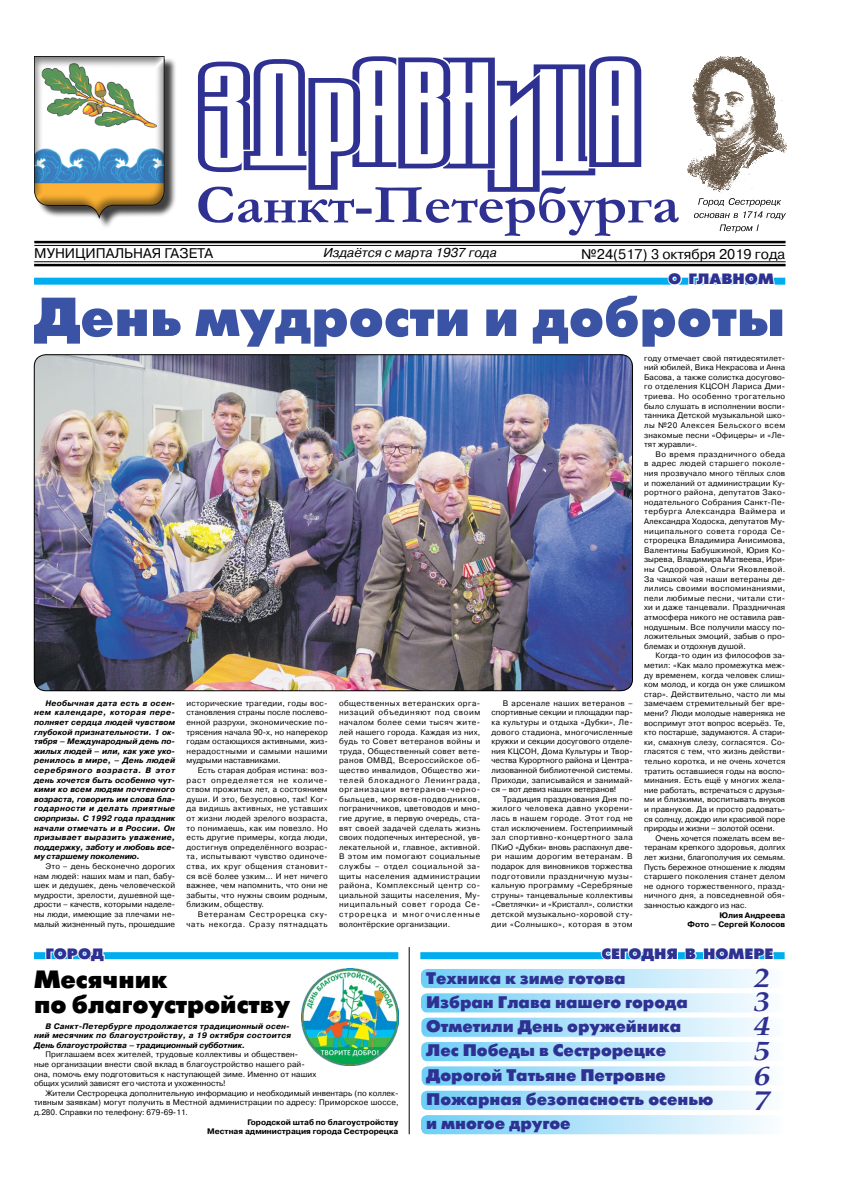
<style>
.page{position:relative;width:842px;height:1191px;background:#fff}
.page>*{position:absolute;margin:0;border:0;box-sizing:border-box;transform-origin:0 0}
.t1{font:54.7px "Futuris XC";color:#3a53a4}
.t2{font:italic 700 26.2px "Palladium";color:#2e3092;scale:1.18 1}
.t3{font:italic 700 25.5px "Palladium";color:#2e3092;scale:1.21 1}
.t4{font:25px/25px "Futuris XC";color:#000}
.t5{font:16.8px/24.2px "Futuris XC";color:#2e3092}
.t6{font:15px "Futuris XC";color:#2e3092}
.t7{font:14px "Pragmatica C";color:#000}
.t8{font:italic 12.9px "Pragmatica C";color:#000}
.t9{font:8px/9.6px "Pragmatica C";letter-spacing:.015em;color:#000;text-align:justify}
.t10{font:italic 700 8px/9.6px "Pragmatica C";letter-spacing:.025em;color:#000}
.t11{font:700 8px/9.6px "Pragmatica C";color:#000;text-align:right}
.t12{font:8px/9.6px "Pragmatica C";letter-spacing:.075em;color:#000;text-align:right}
</style>
<div class="page">
<hr style="left:34px;top:261px;width:751px;height:1px;background:#000">
<hr style="left:34px;top:264px;width:751px;height:2px;background:#000">
<hr style="left:34px;top:241px;width:751px;height:2px;background:#000">
<hr style="left:34px;top:245px;width:751px;height:1px;background:#000">
<div style="left:36px;top:57px;width:141px;height:173px;background:#000;opacity:.75"></div>
<div style="left:26px;top:50px;width:149px;height:175px;background:#000;opacity:.5"></div>
<div style="left:34px;top:278px;width:751px;height:7px;background:#00aeef"></div>
<svg style="left:667px;top:277px;width:109px;height:8px"></svg>
<svg style="left:195px;top:240px;width:487px;height:1px"></svg>
<svg style="left:198px;top:56px;width:481px;height:180px"></svg>
<img style="left:699px;top:73px;width:65px;height:3px">
<svg style="left:687px;top:76px;width:100px;height:157px"></svg>
<img style="left:700px;top:71px;width:62px;height:3px">
<img style="left:702px;top:69px;width:58px;height:3px">
<img style="left:703px;top:67px;width:55px;height:3px">
<img style="left:704px;top:65px;width:8px;height:3px">
<img style="left:706px;top:63px;width:6px;height:3px">
<svg style="left:712px;top:56px;width:44px;height:12px"></svg>
<div style="left:34px;top:952px;width:364px;height:7px;background:#00aeef"></div>
<svg style="left:44px;top:952px;width:62px;height:8px"></svg>
<img style="left:301px;top:969px;width:97px;height:96px">
<hr style="left:409px;top:947px;width:1px;height:187px;background:#000">
<svg style="left:421px;top:952px;width:364px;height:182px"></svg>
<img style="left:34px;top:355px;width:599px;height:336px">
<h3 class="t7" style="left:34px;top:245px;width:180px">МУНИЦИПАЛЬНАЯ ГАЗЕТА</h3>
<h3 class="t8" style="left:323px;top:246px;width:175px">Издаётся с марта 1937 года</h3>
<h3 class="t7" style="left:581px;top:246px;width:205px">№24(517) 3 октября 2019 года</h3>
<h3 class="t6" style="left:668px;top:271px;width:107px">О ГЛАВНОМ</h3>
<h1 class="t1" style="left:34px;top:287px;width:753px">День мудрости и доброты</h1>
<p class="t10" style="left:34px;top:698px;width:143px;text-align:justify;text-indent:11px">Необычная дата есть в осен&shy;нем календаре, которая пере&shy;полняет сердца людей чувством глубокой признательности. 1 ок&shy;тября – Международный день по&shy;жилых людей – или, как уже уко&shy;ренилось в мире, – День людей серебряного возраста. В этот день хочется быть особенно чут&shy;кими ко всем людям почтенного возраста, говорить им слова бла&shy;годарности и делать приятные сюрпризы. С 1992 года праздник начали отмечать и в России. Он призывает выразить уважение, поддержку, заботу и любовь все&shy;му старшему поколению.</p>
<p class="t9" style="left:34px;top:861px;width:143px;text-indent:11px">Это – день бесконечно дорогих нам людей: наших мам и пап, бабу&shy;шек и дедушек, день человеческой мудрости, зрелости, душевной ще&shy;дрости – качеств, которыми наделе&shy;ны люди, имеющие за плечами не&shy;малый жизненный путь, прошедшие</p>
<h3 class="t6" style="left:45px;top:945px;width:60px">ГОРОД</h3>
<p class="t9" style="left:187px;top:698px;width:143px">исторические трагедии, годы вос&shy;становления страны после послево&shy;енной разрухи, экономические по&shy;трясения начала 90-х, но наперекор годам остающихся активными, жиз&shy;нерадостными и самыми нашими мудрыми наставниками.</p>
<p class="t9" style="left:187px;top:765px;width:143px;text-indent:11px">Есть старая добрая истина: воз&shy;раст определяется не количе&shy;ством прожитых лет, а состоянием души. И это, безусловно, так! Ког&shy;да видишь активных, не уставших от жизни людей зрелого возраста, то понимаешь, как им повезло. Но есть другие примеры, когда люди, достигнув определённого возрас&shy;та, испытывают чувство одиноче&shy;ства, их круг общения становит&shy;ся всё более узким… И нет ничего важнее, чем напомнить, что они не забыты, что нужны своим родным, близким, обществу.</p>
<p class="t12" style="left:187px;top:909px;width:143px">Ветеранам Сестрорецка ску&shy;чать некогда. Сразу пятнадцать</p>
<p class="t9" style="left:339px;top:698px;width:143px">общественных ветеранских орга&shy;низаций объединяют под своим началом более семи тысяч жите&shy;лей нашего города. Каждая из них, будь то Совет ветеранов войны и труда, Общественный совет вете&shy;ранов ОМВД, Всероссийское об&shy;щество инвалидов, Общество жи&shy;телей блокадного Ленинграда, организации ветеранов-черно&shy;быльцев, моряков-подводников, пограничников, цветоводов и мно&shy;гие другие, в первую очередь, ста&shy;вят своей задачей сделать жизнь своих подопечных интересной, ув&shy;лекательной и, главное, активной.<br>В этом им помогают социальные службы – отдел социальной за&shy;щиты населения администрации района, Комплексный центр со&shy;циальной защиты населения, Му&shy;ниципальный совет города Се&shy;строрецка и многочисленные волонтёрские организации.</p>
<p class="t9" style="left:492px;top:698px;width:143px;text-indent:11px">В арсенале наших ветеранов – спортивные секции и площадки пар&shy;ка культуры и отдыха «Дубки», Ле&shy;дового стадиона, многочисленные кружки и секции досугового отделе&shy;ния КЦСОН, Дома Культуры и Твор&shy;чества Курортного района и Центра&shy;лизованной библиотечной системы.<br>Приходи, записывайся и занимай&shy;ся – вот девиз наших ветеранов!</p>
<p class="t9" style="left:492px;top:794px;width:143px;text-indent:11px">Традиция празднования Дня по&shy;жилого человека давно укорени&shy;лась в нашем городе. Этот год не стал исключением. Гостеприимный зал спортивно-концертного зала ПКиО «Дубки» вновь распахнул две&shy;ри нашим дорогим ветеранам. В подарок для виновников торжества подготовили праздничную музы&shy;кальную программу «Серебряные струны» танцевальные коллективы «Светлячки» и «Кристалл», солистки детской музыкально-хоровой сту&shy;дии «Солнышко», которая в этом</p>
<p class="t9" style="left:644px;top:353px;width:143px">году отмечает свой пятидесятилет&shy;ний юбилей, Вика Некрасова и Анна Басова, а также солистка досугово&shy;го отделения КЦСОН Лариса Дми&shy;триева. Но особенно трогательно было слушать в исполнении воспи&shy;танника Детской музыкальной шко&shy;лы №20 Алексея Бельского всем знакомые песни «Офицеры» и «Ле&shy;тят журавли».</p>
<p class="t9" style="left:644px;top:449px;width:143px;text-indent:11px">Во время праздничного обеда в адрес людей старшего поколе&shy;ния прозвучало много тёплых слов и пожеланий от администрации Ку&shy;рортного района, депутатов Зако&shy;нодательного Собрания Санкт-Пе&shy;тербурга Александра Ваймера и Александра Ходоска, депутатов Му&shy;ниципального совета города Се&shy;строрецка Владимира Анисимова, Валентины Бабушкиной, Юрия Ко&shy;зырева, Владимира Матвеева, Ири&shy;ны Сидоровой, Ольги Яковлевой.<br>За чашкой чая наши ветераны де&shy;лились своими воспоминаниями, пели любимые песни, читали сти&shy;хи и даже танцевали. Праздничная атмосфера никого не оставила рав&shy;нодушным. Все получили массу по&shy;ложительных эмоций, забыв о про&shy;блемах и отдохнув душой.</p>
<p class="t9" style="left:644px;top:651px;width:143px;text-indent:11px">Когда-то один из философов за&shy;метил: «Как мало промежутка меж&shy;ду временем, когда человек слиш&shy;ком молод, и когда он уже слишком стар». Действительно, часто ли мы замечаем стремительный бег вре&shy;мени? Люди молодые наверняка не воспримут этот вопрос всерьёз. Те, кто постарше, задумаются. А стари&shy;ки, смахнув слезу, согласятся. Со&shy;гласятся с тем, что жизнь действи&shy;тельно коротка, и не очень хочется тратить оставшиеся годы на воспо&shy;минания. Есть ещё у многих жела&shy;ние работать, встречаться с друзья&shy;ми и близкими, воспитывать внуков и правнуков. Да и просто радовать&shy;ся солнцу, дождю или красивой поре природы и жизни – золотой осени.</p>
<p class="t9" style="left:644px;top:833px;width:143px;text-indent:11px">Очень хочется пожелать всем ве&shy;теранам крепкого здоровья, долгих лет жизни, благополучия их семьям.<br>Пусть бережное отношение к людям старшего поколения станет делом не одного торжественного, празд&shy;ничного дня, а повседневной обя&shy;занностью каждого из нас.</p>
<p class="t11" style="left:688px;top:910px;width:99px">Юлия Андреева<br>Фото – Сергей Колосов</p>
<h3 class="t6" style="left:601px;top:945px;width:173px">СЕГОДНЯ В НОМЕРЕ</h3>
<h3 class="t4" style="left:34px;top:967px;width:258px">Месячник<br>по благоустройству</h3>
<p class="t10" style="left:34px;top:1021px;width:259px;text-indent:11px">В Санкт-Петербурге продолжается традиционный осен&shy;ний месячник по благоустройству, а 19 октября состоится<br>День благоустройства – традиционный субботник.</p>
<p class="t9" style="left:34px;top:1050px;width:284px;text-align:left;text-indent:11px">Приглашаем всех жителей, трудовые коллективы и обществен-<br>ные организации внести свой вклад в благоустройство нашего рай&shy;она, помочь ему подготовиться к наступающей зиме. Именно от наших общих усилий зависят его чистота и ухоженность!</p>
<p class="t9" style="left:34px;top:1088px;width:366px;text-indent:11px">Жители Сестрорецка дополнительную информацию и необходимый инвентарь (по коллек&shy;тивным заявкам) могут получить в Местной администрации по адресу: Приморское шоссе, д.280. Справки по телефону: 679-69-11.</p>
<p class="t11" style="left:207px;top:1117px;width:193px">Городской штаб по благоустройству<br>Местная администрация города Сестрорецка</p>
<h3 class="t5" style="left:426px;top:966px;width:289px">Техника к зиме готова<br>Избран Глава нашего города<br>Отметили День оружейника<br>Лес Победы в Сестрорецке<br>Дорогой Татьяне Петровне<br>Пожарная безопасность осенью и многое другое</h3>
<h3 class="t3" style="left:754px;top:962px;width:15px">2</h3>
<h2 class="t2" style="left:754px;top:986px;width:15px">3</h2>
<h3 class="t3" style="left:754px;top:1011px;width:15px">4</h3>
<h3 class="t3" style="left:754px;top:1036px;width:15px">5</h3>
<h3 class="t3" style="left:754px;top:1060px;width:15px">6</h3>
<h2 class="t2" style="left:753px;top:1085px;width:15px">7</h2>
</div>
